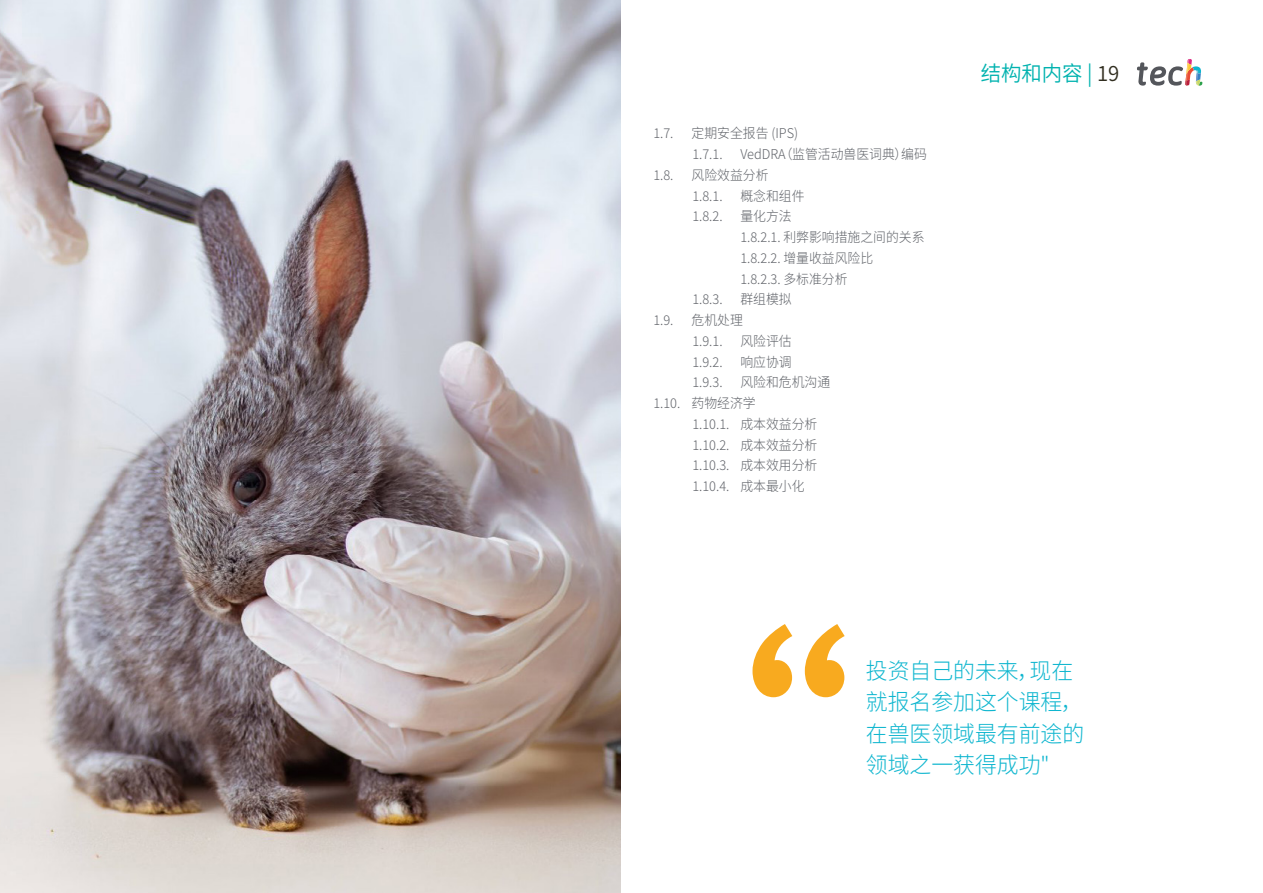
<style>
.page{position:relative;width:1263px;height:893px;background:#fff}
.page>*{position:absolute;margin:0;border:0;box-sizing:border-box;transform-origin:0 0}
.t1{font:300 22.5px/31.5px "Source Han Sans CN";color:#0fb6cf}
.t2{font:21px "Source Han Sans CN";color:#00b2af}
.t3{font:300 13.5px/20.7px "Source Han Sans CN";color:#61646a;scale:.95 1}
.s1{color:#312e20}
</style>
<div class="page">
<img style="left:0;top:0;width:621px;height:893px">
<svg style="left:1137px;top:59px;width:65px;height:27px"></svg>
<svg style="left:752px;top:624px;width:93px;height:73px"></svg>
<p class="t3" style="left:653px;top:123px;width:23px">1.7.</p>
<p class="t3" style="left:692px;top:123px;width:114px">定期安全报告 (IPS)<br>1.7.1.</p>
<p class="t3" style="left:740px;top:144px;width:198px">VedDRA（监管活动兽医词典）编码</p>
<p class="t3" style="left:653px;top:165px;width:23px">1.8.</p>
<p class="t3" style="left:692px;top:165px;width:83px">风险效益分析<br>1.8.1.</p>
<p class="t3" style="left:740px;top:186px;width:69px">概念和组件</p>
<p class="t3" style="left:692px;top:206px;width:33px">1.8.2.</p>
<p class="t3" style="left:740px;top:206px;width:195px">量化方法<br>1.8.2.1. 利弊影响措施之间的关系<br>1.8.2.2. 增量收益风险比<br>1.8.2.3. 多标准分析</p>
<p class="t3" style="left:692px;top:289px;width:33px">1.8.3.</p>
<p class="t3" style="left:740px;top:289px;width:55px">群组模拟</p>
<p class="t3" style="left:653px;top:310px;width:23px">1.9.</p>
<p class="t3" style="left:692px;top:310px;width:56px">危机处理<br>1.9.1.</p>
<p class="t3" style="left:740px;top:331px;width:55px">风险评估</p>
<p class="t3" style="left:692px;top:352px;width:33px">1.9.2.</p>
<p class="t3" style="left:740px;top:352px;width:55px">响应协调</p>
<p class="t3" style="left:692px;top:372px;width:33px">1.9.3.</p>
<p class="t3" style="left:653px;top:372px;width:188px;text-indent:87px">风险和危机沟通<br>1.10. 药物经济学</p>
<p class="t3" style="left:692px;top:414px;width:133px;text-align:justify">1.10.1. 成本效益分析1.10.2. 成本效益分析1.10.3. 成本效用分析1.10.4. 成本最小化</p>
<h2 class="t2" style="left:981px;top:61px;width:140px">结构和内容 | <span class="s1">19</span></h2>
<h1 class="t1" style="left:866px;top:655px;width:220px">投资自己的未来，现在就报名参加这个课程，在兽医领域最有前途的领域之一获得成功"</h1>
</div>
